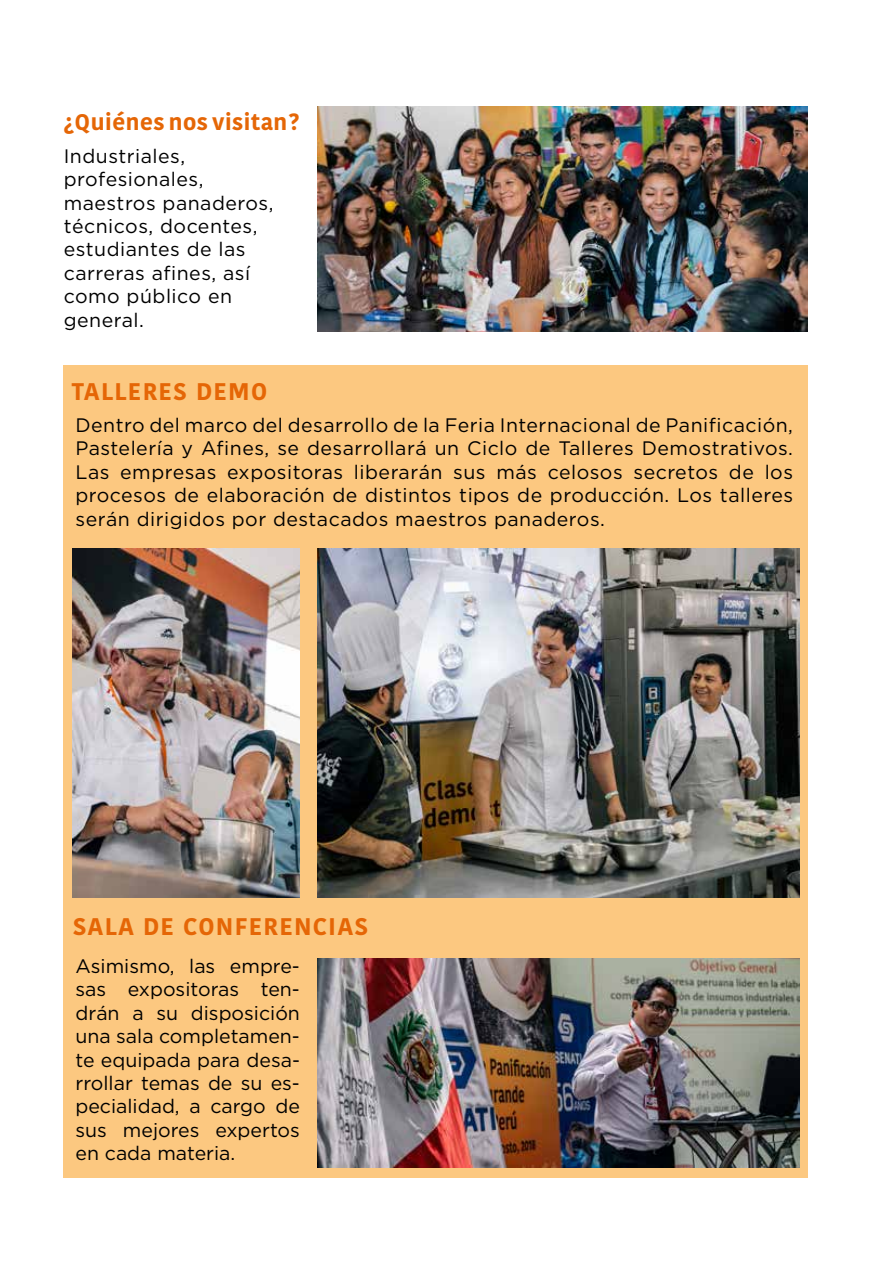
<style>
.page{position:relative;width:893px;height:1263px;background:#fff}
.page>*{position:absolute;margin:0;border:0;box-sizing:border-box;transform-origin:0 0}
.t1{font:700 24px "Kohinoor Devanagari";letter-spacing:.05em;color:#e56606}
.t2{font:700 22.5px "Kohinoor Devanagari";letter-spacing:.025em;color:#e56606}
.t3{font:19.5px/23.4px "Gotham";letter-spacing:.025em;color:#000;text-align:justify}
</style>
<div class="page">
<div style="left:64px;top:365px;width:744px;height:813px;background:#fcc880"></div>
<img style="left:318px;top:106px;width:490px;height:226px">
<img style="left:73px;top:549px;width:227px;height:348px">
<img style="left:318px;top:959px;width:481px;height:208px">
<img style="left:318px;top:549px;width:481px;height:348px">
<p class="t2" style="left:64px;top:102px;width:238px">¿Quiénes nos visitan?</p>
<p class="t3" style="left:64px;top:144px;width:211px;text-align:left">Industriales, profesionales, maestros panaderos, técnicos, docentes, estudiantes de las carreras afines, así como público en general.</p>
<p class="t1" style="left:72px;top:370px;width:197px">TALLERES DEMO</p>
<p class="t3" style="left:75px;top:413px;width:719px">Dentro del marco del desarrollo de la Feria Internacional de Panificación, Pastelería y Afines, se desarrollará un Ciclo de Talleres Demostrativos.<br>Las empresas expositoras liberarán sus más celosos secretos de los procesos de elaboración de distintos tipos de producción. Los talleres serán dirigidos por destacados maestros panaderos.</p>
<p class="t1" style="left:73px;top:905px;width:297px">SALA DE CONFERENCIAS</p>
<p class="t3" style="left:75px;top:954px;width:226px">Asimismo, las empre&shy;sas expositoras ten&shy;drán a su disposición una sala completamen&shy;te equipada para desa&shy;rrollar temas de su es&shy;pecialidad, a cargo de sus mejores expertos en cada materia.</p>
</div>
